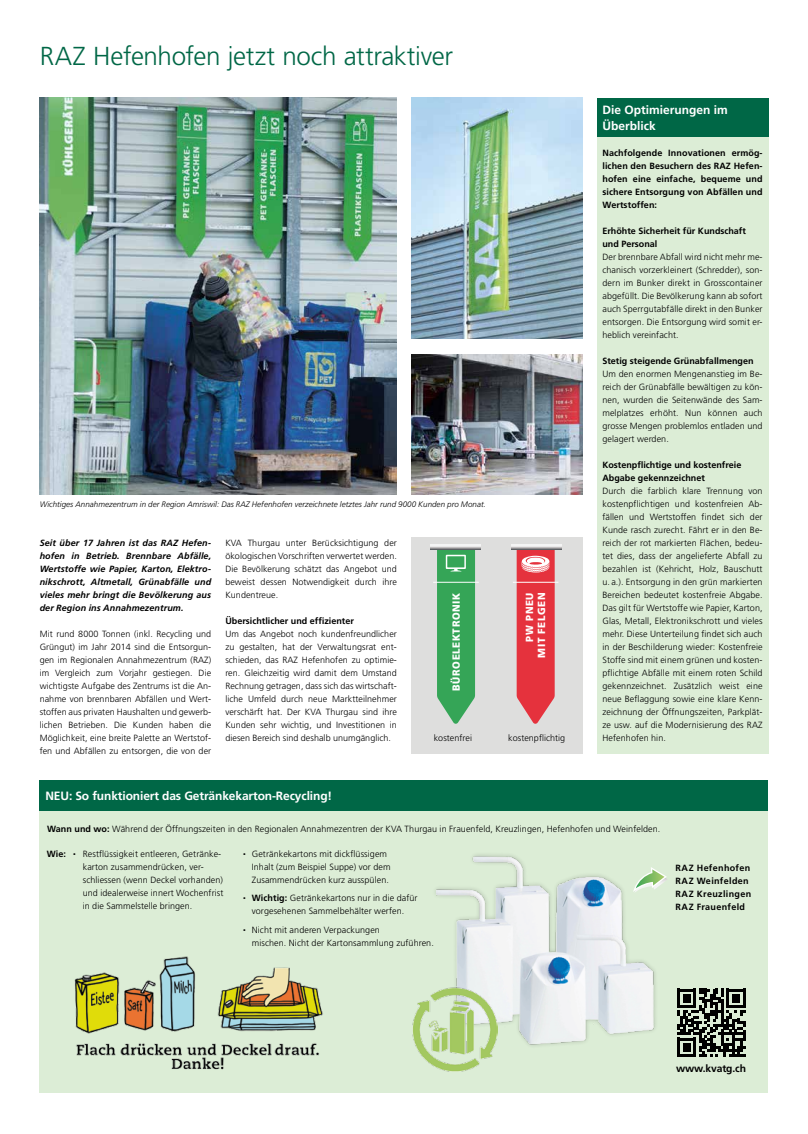
<style>
.page{position:relative;width:808px;height:1134px;background:#fff}
.page>*{position:absolute;margin:0;border:0;box-sizing:border-box;transform-origin:0 0}
.t1{font:300 26px "Frutiger";letter-spacing:-.015em;color:#006746}
.t2{font:700 12px/16px "Frutiger";letter-spacing:-.01em;color:#fff}
.t3{font:900 10.4px/12px "Frutiger";letter-spacing:.06em;color:#fff;text-align:right;scale:.95 1}
.t4{font:700 10.3px "Frutiger";letter-spacing:-.01em;color:#000}
.t5{font:300 9px/13px "Frutiger";letter-spacing:.01em;color:#000;text-align:justify}
.t6{font:700 9px/13px "Frutiger";color:#000}
.t7{font:italic 700 9px/13px "Frutiger";letter-spacing:.01em;color:#000;text-align:justify}
.t8{font:700 9px/13px "Frutiger";letter-spacing:.04em;color:#000}
.t9{font:italic 300 8px "Frutiger";letter-spacing:.005em;color:#000}
.s1{font-weight:700}
.s2{font-size:5.4px}
</style>
<div class="page">
<div style="left:411px;top:537px;width:172px;height:217px;background:#dededd"></div>
<div style="left:40px;top:803px;width:728px;height:289px;background:#dcedd6"></div>
<div style="left:40px;top:780px;width:728px;height:31px;background:#006746"></div>
<svg style="left:677px;top:989px;width:68px;height:68px"></svg>
<img style="left:40px;top:98px;width:357px;height:396px">
<img style="left:411px;top:98px;width:172px;height:240px">
<img style="left:411px;top:355px;width:172px;height:139px">
<div style="left:597px;top:128px;width:171px;height:626px;background:#dcedd6"></div>
<div style="left:597px;top:98px;width:171px;height:39px;background:#006746"></div>
<img style="left:437px;top:854px;width:219px;height:192px">
<hr style="left:433px;top:582px;width:46px;height:1px;background:#fff">
<svg style="left:437px;top:549px;width:38px;height:175px;background:#45aa64"></svg>
<hr style="left:513px;top:582px;width:45px;height:1px;background:#fff">
<svg style="left:517px;top:549px;width:38px;height:175px;background:#e44a53"></svg>
<svg style="left:430px;top:544px;width:50px;height:5px"></svg>
<svg style="left:511px;top:544px;width:50px;height:5px"></svg>
<img style="left:74px;top:956px;width:249px;height:114px">
<img style="left:412px;top:987px;width:85px;height:85px">
<svg style="left:633px;top:867px;width:34px;height:26px"></svg>
<h1 class="t1" style="left:40px;top:41px;width:415px">RAZ Hefenhofen jetzt noch attraktiver</h1>
<p class="t9" style="left:40px;top:500px;width:448px">Wichtiges Annahmezentrum in der Region Amriswil: Das RAZ Hefenhofen verzeichnete letztes Jahr rund 9000 Kunden pro Monat.</p>
<p class="t7" style="left:40px;top:536px;width:173px">Seit über 17 Jahren ist das RAZ Hefen&shy;hofen in Betrieb. Brennbare Abfälle, Wertstoffe wie Papier, Karton, Elektro&shy;nikschrott, Altmetall, Grünabfälle und vieles mehr bringt die Bevölkerung aus der Region ins Annahmezentrum.</p>
<p class="t5" style="left:40px;top:627px;width:173px">Mit rund 8000 Tonnen (inkl. Recycling und Grüngut) im Jahr 2014 sind die Entsorgun&shy;gen im Regionalen Annahmezentrum (RAZ) im Vergleich zum Vorjahr gestiegen. Die wichtigste Aufgabe des Zentrums ist die An&shy;nahme von brennbaren Abfällen und Wert&shy;stoffen aus privaten Haushalten und gewerb&shy;lichen Betrieben. Die Kunden haben die Möglichkeit, eine breite Palette an Wertstof&shy;fen und Abfällen zu entsorgen, die von der</p>
<p class="t5" style="left:225px;top:536px;width:173px">KVA Thurgau unter Berücksichtigung der ökologischen Vorschriften verwertet werden.<br>Die Bevölkerung schätzt das Angebot und beweist dessen Notwendigkeit durch ihre Kundentreue.</p>
<p class="t6" style="left:225px;top:614px;width:130px">Übersichtlicher und effizienter</p>
<p class="t5" style="left:225px;top:627px;width:173px">Um das Angebot noch kundenfreundlicher zu gestalten, hat der Verwaltungsrat ent&shy;schieden, das RAZ Hefenhofen zu optimie&shy;ren. Gleichzeitig wird damit dem Umstand Rechnung getragen, dass sich das wirtschaft&shy;liche Umfeld durch neue Marktteilnehmer verschärft hat. Der KVA Thurgau sind ihre Kunden sehr wichtig, und Investitionen in diesen Bereich sind deshalb unumgänglich.</p>
<h2 class="t2" style="left:45px;top:788px;width:288px">NEU: So funktioniert das Getränkekarton-Recycling!</h2>
<p class="t3" style="left:450px;top:691px;width:104px;rotate:-90deg">BÜROELEKTRONIK</p>
<p class="t3" style="left:523px;top:658px;width:70px;rotate:-90deg">PW PNEU<br>MIT FELGEN</p>
<p class="t5" style="left:434px;top:731px;width:40px">kostenfrei</p>
<p class="t5" style="left:508px;top:731px;width:59px">kostenpflichtig</p>
<h2 class="t2" style="left:602px;top:102px;width:127px">Die Optimierungen im<br>Überblick</h2>
<p class="t6" style="left:602px;top:146px;width:162px;text-align:justify">Nachfolgende Innovationen ermög&shy;lichen den Besuchern des RAZ Hefen&shy;hofen eine einfache, bequeme und sichere Entsorgung von Abfällen und Wertstoffen:</p>
<p class="t6" style="left:602px;top:224px;width:145px">Erhöhte Sicherheit für Kundschaft und Personal</p>
<p class="t5" style="left:602px;top:250px;width:162px">Der brennbare Abfall wird nicht mehr me&shy;chanisch vorzerkleinert (Schredder), son&shy;dern im Bunker direkt in Grosscontainer abgefüllt. Die Bevölkerung kann ab sofort auch Sperrgutabfälle direkt in den Bunker entsorgen. Die Entsorgung wird somit er&shy;heblich vereinfacht.</p>
<p class="t6" style="left:602px;top:354px;width:153px">Stetig steigende Grünabfallmengen</p>
<p class="t5" style="left:602px;top:367px;width:162px">Um den enormen Mengenanstieg im Be&shy;reich der Grünabfälle bewältigen zu kön&shy;nen, wurden die Seitenwände des Sam&shy;melplatzes erhöht. Nun können auch grosse Mengen problemlos entladen und gelagert werden.</p>
<p class="t6" style="left:602px;top:458px;width:140px">Kostenpflichtige und kostenfreie<br>Abgabe gekennzeichnet</p>
<p class="t5" style="left:602px;top:484px;width:162px">Durch die farblich klare Trennung von kostenpflichtigen und kostenfreien Ab&shy;fällen und Wertstoffen findet sich der Kunde rasch zurecht. Fährt er in den Be&shy;reich der rot markierten Flächen, bedeu&shy;tet dies, dass der angelieferte Abfall zu bezahlen ist (Kehricht, Holz, Bauschutt u. a.). Entsorgung in den grün markierten Bereichen bedeutet kostenfreie Abgabe.<br>Das gilt für Wertstoffe wie Papier, Karton, Glas, Metall, Elektronikschrott und vieles mehr. Diese Unterteilung findet sich auch in der Beschilderung wieder: Kostenfreie Stoffe sind mit einem grünen und kosten&shy;pflichtige Abfälle mit einem roten Schild gekennzeichnet. Zusätzlich weist eine neue Beflaggung sowie eine klare Kenn&shy;zeichnung der Öffnungszeiten, Parkplät&shy;ze usw. auf die Modernisierung des RAZ Hefenhofen hin.</p>
<p class="t5" style="left:47px;top:822px;width:615px"><span class="s1">Wann und wo:</span> Während der Öffnungszeiten in den Regionalen Annahmezentren der KVA Thurgau in Frauenfeld, Kreuzlingen, Hefenhofen und Weinfelden.</p>
<p class="t5" style="left:83px;top:847px;width:142px;text-align:left;text-indent:-36px"><span class="s1">Wie:</span> <span class="s2">•</span> Restflüssigkeit entleeren, Getränke&shy;karton zusammendrücken, ver&shy;schliessen (wenn Deckel vorhanden) und idealerweise innert Wochenfrist in die Sammelstelle bringen.</p>
<p class="t5" style="left:252px;top:847px;width:140px;text-align:left;text-indent:-9px"><span class="s2">•</span> Getränkekartons mit dickflüssigem<br>Inhalt (zum Beispiel Suppe) vor dem<br>Zusammendrücken kurz ausspülen.</p>
<p class="t5" style="left:243px;top:891px;width:176px;text-align:center"><span class="s2">•</span> <span class="s1">Wichtig:</span> Getränkekartons nur in die dafür vorgesehenen Sammelbehälter werfen.</p>
<p class="t5" style="left:252px;top:923px;width:184px;text-indent:-9px"><span class="s2">•</span> Nicht mit anderen Verpackungen<br>mischen. Nicht der Kartonsammlung zuführen.</p>
<p class="t8" style="left:675px;top:861px;width:77px">RAZ Hefenhofen<br>RAZ Weinfelden<br>RAZ Kreuzlingen<br>RAZ Frauenfeld</p>
<p class="t4" style="left:676px;top:1062px;width:71px">www.kvatg.ch</p>
</div>
